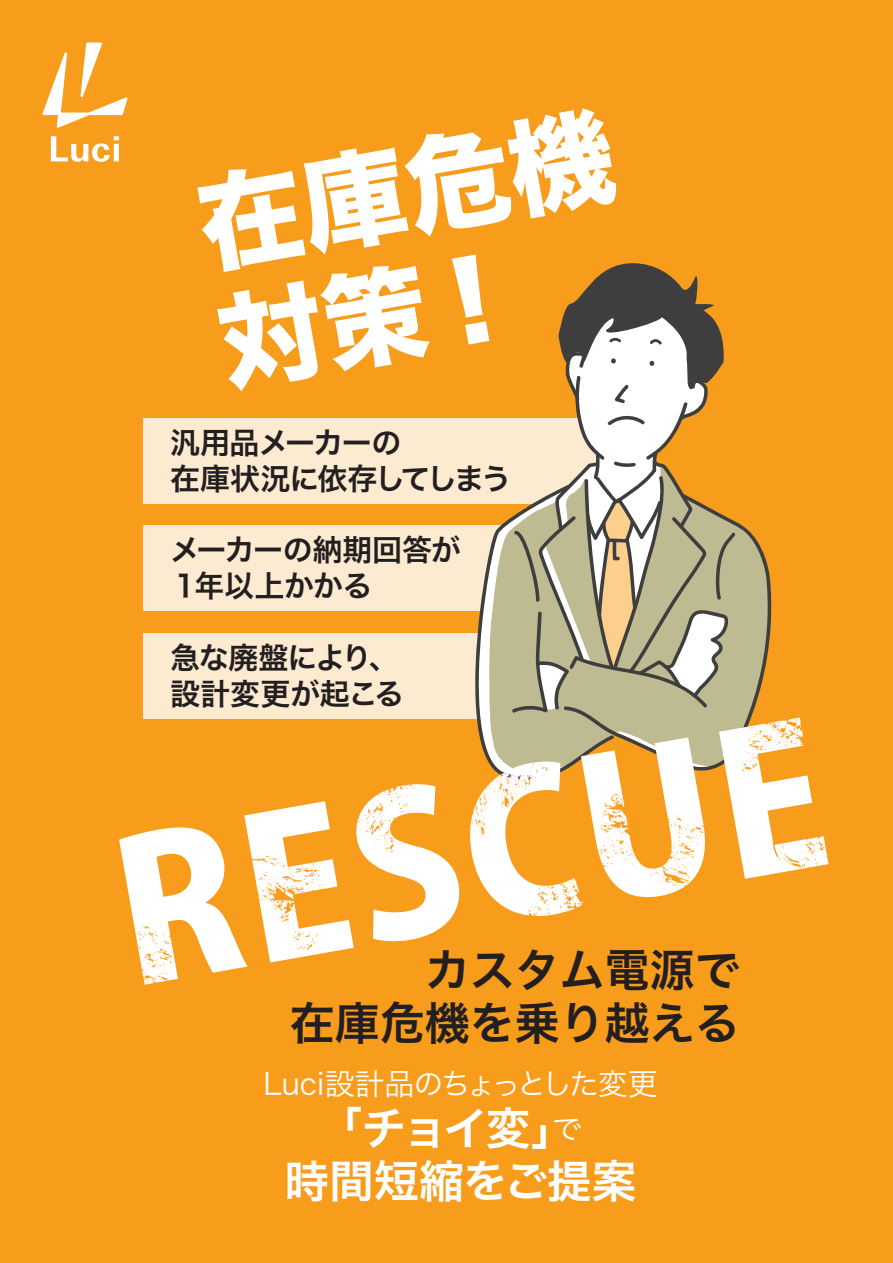
<style>
.page{position:relative;width:893px;height:1263px;background:#f89c1c}
.page>*{position:absolute;margin:0;border:0;box-sizing:border-box;transform-origin:0 0}
.t1{font:105px/120px "Hira Kaku Std W8";color:#fff}
.t2{font:45px/52.5px "Hira Kaku Pro W6";color:#231f20;text-align:right}
.t3{font:45px/52.5px "Hira Kaku Pro W6";letter-spacing:-.035em;color:#fff;text-align:center}
.t4{font:30px/36px "Hira Kaku Pro W6";letter-spacing:-.025em;color:#231f20}
.t5{font:30px "Hira Kaku Pro W3";letter-spacing:-.03em;color:#fff}
.s1{font-family:"Hira Kaku Pro W3";font-size:30px}
</style>
<div class="page">
<div style="left:143px;top:418px;width:459px;height:85px;background:#fdebd1"></div>
<div style="left:143px;top:526px;width:395px;height:85px;background:#fdebd1"></div>
<div style="left:143px;top:633px;width:353px;height:85px;background:#fdebd1"></div>
<svg style="left:42px;top:43px;width:86px;height:119px"></svg>
<svg style="left:119px;top:784px;width:341px;height:201px"></svg>
<svg style="left:470px;top:263px;width:358px;height:653px"></svg>
<h1 class="t1" style="left:189px;top:171px;width:421px;rotate:-10deg">在庫危機対策 !</h1>
<p class="t4" style="left:170px;top:424px;width:342px">汎用品メーカーの<br>在庫状況に依存してしまう</p>
<p class="t4" style="left:170px;top:530px;width:293px">メーカーの納期回答が<br>１年以上かかる</p>
<p class="t4" style="left:170px;top:638px;width:236px">急な廃盤により、設計変更が起こる</p>
<h2 class="t2" style="left:290px;top:942px;width:451px">カスタム電源で<br>在庫危機を乗り越える</h2>
<p class="t5" style="left:263px;top:1057px;width:396px">Luci設計品のちょっとした変更</p>
<h2 class="t3" style="left:284px;top:1100px;width:354px">「チョイ変」<span class="s1">で<br></span>時間短縮をご提案</h2>
</div>
